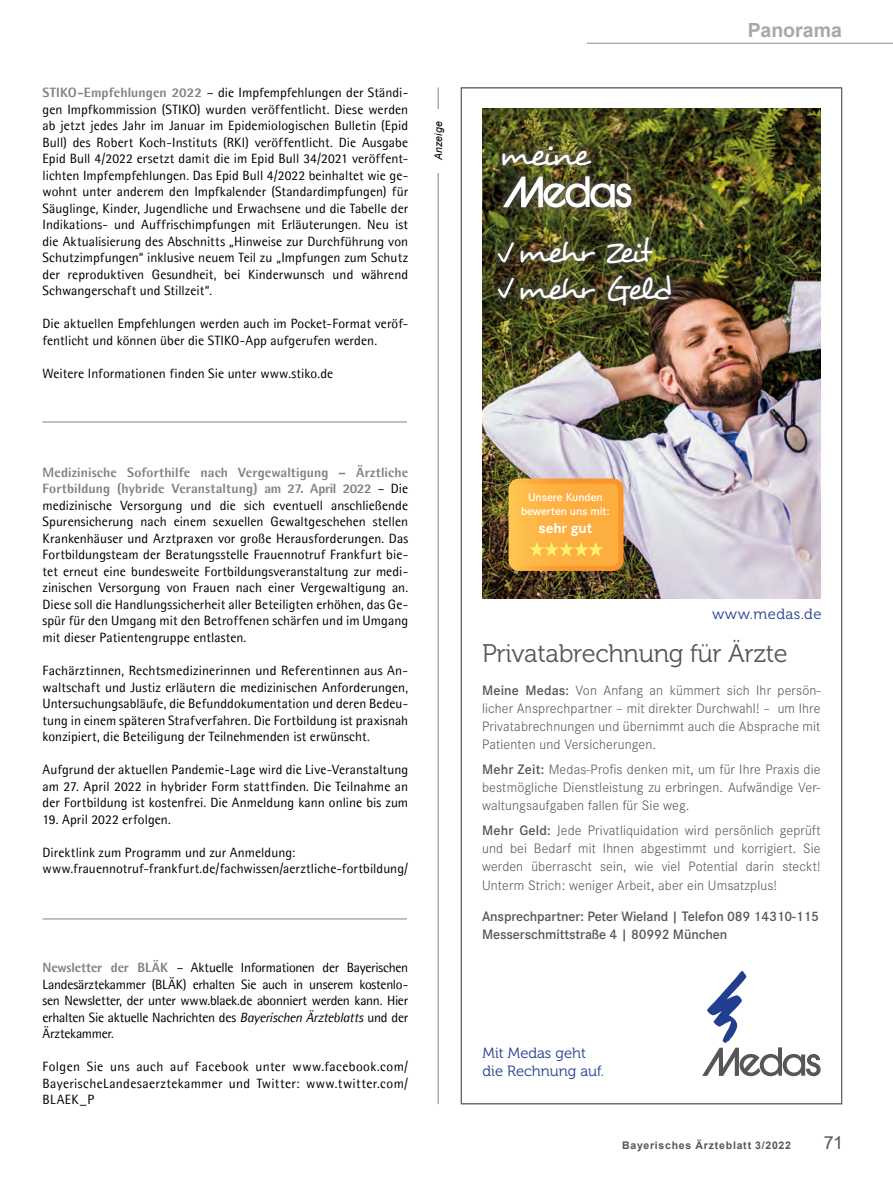
<style>
.page{position:relative;width:893px;height:1191px;background:#fff}
.page>*{position:absolute;margin:0;border:0;box-sizing:border-box;transform-origin:0 0}
.t1{font:33.75px "Desyrel";letter-spacing:-.075em;color:#fff}
.t2{font:32.85px/36.8px "Desyrel";letter-spacing:-.09em;color:#fff}
.t3{font:25.35px "Museo 300";letter-spacing:-.01em;color:#575654}
.t4{font:700 19.5px "Arial";color:#a9a7a9}
.t5{font:18px "Arial";color:#575654}
.t6{font:700 15px "Corporate S";letter-spacing:-.005em;color:#fff}
.t7{font:14.85px/17.7px "Museo 300";color:#223e8f}
.t8{font:14.85px "Museo 300";letter-spacing:.03em;color:#223e8f}
.t9{font:300 14.25px/18.1px "Corporate S";letter-spacing:.01em;color:#575654;text-align:justify}
.t10{font:600 14.25px/18.1px "Corporate S";letter-spacing:-.01em;color:#575654}
.t11{font:13.5px/16.5px "Agfa Rotis Semisans";letter-spacing:.005em;color:#000;text-align:justify}
.t12{font:600 11.7px/14.1px "Corporate S";letter-spacing:-.005em;color:#fff;text-align:center}
.t13{font:700 10.5px "Arial";letter-spacing:.075em;color:#575654}
.t14{font:italic 10.5px "Arial";letter-spacing:.005em;color:#000}
.s1{font-weight:800;color:#838182}
.s2{font-style:italic}
.s3{font-weight:600}
</style>
<div class="page">
<hr style="left:587px;top:43px;width:306px;height:1px;background:#b0aeaf">
<hr style="left:43px;top:422px;width:364px;height:1px;background:#838182">
<hr style="left:438px;top:88px;width:1px;height:1016px;background:#838182">
<div style="left:435px;top:109px;width:7px;height:64px;background:#fff"></div>
<hr style="left:43px;top:918px;width:364px;height:1px;background:#838182">
<img style="left:482px;top:109px;width:339px;height:489px">
<svg style="left:509px;top:478px;width:115px;height:93px;background:#fab143"></svg>
<div style="left:490px;top:230px;width:188px;height:83px;background:#575654;opacity:.75"></div>
<svg style="left:495px;top:239px;width:21px;height:24px"></svg>
<svg style="left:495px;top:275px;width:21px;height:24px"></svg>
<div style="left:495px;top:138px;width:144px;height:77px;background:#575654;opacity:.75"></div>
<img style="left:503px;top:176px;width:128px;height:31px">
<svg style="left:702px;top:971px;width:119px;height:105px"></svg>
<p class="t11" style="left:43px;top:84px;width:367px"><span class="s1">STIKO-Empfehlungen 2022</span> – die Impfempfehlungen der Ständi&shy;gen Impfkommission (STIKO) wurden veröffentlicht. Diese werden ab jetzt jedes Jahr im Januar im Epidemiologischen Bulletin (Epid Bull) des Robert Koch-Instituts (RKI) veröffentlicht. Die Ausgabe Epid Bull 4/2022 ersetzt damit die im Epid Bull 34/2021 veröffent&shy;lichten Impfempfehlungen. Das Epid Bull 4/2022 beinhaltet wie ge&shy;wohnt unter anderem den Impfkalender (Standardimpfungen) für Säuglinge, Kinder, Jugendliche und Erwachsene und die Tabelle der Indikations- und Auffrischimpfungen mit Erläuterungen. Neu ist die Aktualisierung des Abschnitts „Hinweise zur Durchführung von Schutzimpfungen“ inklusive neuem Teil zu „Impfungen zum Schutz der reproduktiven Gesundheit, bei Kinderwunsch und während Schwangerschaft und Stillzeit“.</p>
<p class="t11" style="left:43px;top:315px;width:367px">Die aktuellen Empfehlungen werden auch im Pocket-Format veröf&shy;fentlicht und können über die STIKO-App aufgerufen werden.</p>
<p class="t11" style="left:43px;top:365px;width:292px">Weitere Informationen finden Sie unter www.stiko.de</p>
<p class="t14" style="left:432px;top:160px;width:40px;rotate:-90deg">Anzeige</p>
<p class="t11" style="left:43px;top:464px;width:367px"><span class="s1">Medizinische Soforthilfe nach Vergewaltigung – Ärztliche Fortbildung (hybride Veranstaltung) am 27. April 2022</span> – Die medizinische Versorgung und die sich eventuell anschließende Spurensicherung nach einem sexuellen Gewaltgeschehen stellen Krankenhäuser und Arztpraxen vor große Herausforderungen. Das Fortbildungsteam der Beratungsstelle Frauennotruf Frankfurt bie&shy;tet erneut eine bundesweite Fortbildungsveranstaltung zur medi&shy;zinischen Versorgung von Frauen nach einer Vergewaltigung an.<br>Diese soll die Handlungssicherheit aller Beteiligten erhöhen, das Ge&shy;spür für den Umgang mit den Betroffenen schärfen und im Umgang mit dieser Patientengruppe entlasten.</p>
<p class="t11" style="left:43px;top:662px;width:367px">Fachärztinnen, Rechtsmedizinerinnen und Referentinnen aus An&shy;waltschaft und Justiz erläutern die medizinischen Anforderungen, Untersuchungsabläufe, die Befunddokumentation und deren Bedeu&shy;tung in einem späteren Strafverfahren. Die Fortbildung ist praxisnah konzipiert, die Beteiligung der Teilnehmenden ist erwünscht.</p>
<p class="t11" style="left:43px;top:761px;width:367px">Aufgrund der aktuellen Pandemie-Lage wird die Live-Veranstaltung am 27. April 2022 in hybrider Form stattfinden. Die Teilnahme an der Fortbildung ist kostenfrei. Die Anmeldung kann online bis zum</p>
<p class="t11" style="left:43px;top:810px;width:130px">19. April 2022 erfolgen.</p>
<p class="t11" style="left:43px;top:843px;width:367px">Direktlink zum Programm und zur Anmeldung: www.frauennotruf-frankfurt.de/fachwissen/aerztliche-fortbildung/</p>
<p class="t11" style="left:43px;top:959px;width:367px"><span class="s1">Newsletter der BLÄK</span> – Aktuelle Informationen der Bayerischen Landesärztekammer (BLÄK) erhalten Sie auch in unserem kostenlo&shy;sen Newsletter, der unter www.blaek.de abonniert werden kann. Hier erhalten Sie aktuelle Nachrichten des <span class="s2">Bayerischen Ärzteblatts</span> und der Ärztekammer.</p>
<p class="t11" style="left:43px;top:1058px;width:367px">Folgen Sie uns auch auf Facebook unter www.facebook.com/ BayerischeLandesaerztekammer und Twitter: www.twitter.com/ BLAEK_P</p>
<h1 class="t1" style="left:499px;top:134px;width:93px">meine</h1>
<h2 class="t2" style="left:517px;top:234px;width:157px">mehr Zeit mehr Geld</h2>
<p class="t12" style="left:521px;top:490px;width:90px">Unsere Kunden bewerten uns mit:</p>
<p class="t6" style="left:539px;top:518px;width:55px">sehr gut</p>
<h3 class="t4" style="left:748px;top:16px;width:96px">Panorama</h3>
<p class="t8" style="left:712px;top:606px;width:111px">www.medas.de</p>
<h3 class="t3" style="left:482px;top:640px;width:307px">Privatabrechnung für Ärzte</h3>
<p class="t9" style="left:482px;top:680px;width:340px"><span class="s3">Meine Medas:</span> Von Anfang an kümmert sich Ihr persön&shy;licher Ansprechpartner – mit direkter Durchwahl! – um Ihre Privatabrechnungen und übernimmt auch die Absprache mit Patienten und Versicherungen.</p>
<p class="t9" style="left:482px;top:759px;width:340px"><span class="s3">Mehr Zeit:</span> Medas-Profis denken mit, um für Ihre Praxis die bestmögliche Dienstleistung zu erbringen. Aufwändige Ver&shy;waltungsaufgaben fallen für Sie weg.</p>
<p class="t9" style="left:482px;top:820px;width:340px"><span class="s3">Mehr Geld:</span> Jede Privatliquidation wird persönlich geprüft und bei Bedarf mit Ihnen abgestimmt und korrigiert. Sie werden überrascht sein, wie viel Potential darin steckt!<br>Unterm Strich: weniger Arbeit, aber ein Umsatzplus!</p>
<p class="t10" style="left:482px;top:906px;width:338px">Ansprechpartner: Peter Wieland | Telefon 089 14310-115<br>Messerschmittstraße 4 | 80992 München</p>
<p class="t7" style="left:483px;top:1044px;width:123px">Mit Medas geht die Rechnung auf.</p>
<p class="t13" style="left:622px;top:1137px;width:170px">Bayerisches Ärzteblatt 3/2022</p>
<h3 class="t5" style="left:824px;top:1130px;width:21px">71</h3>
</div>
